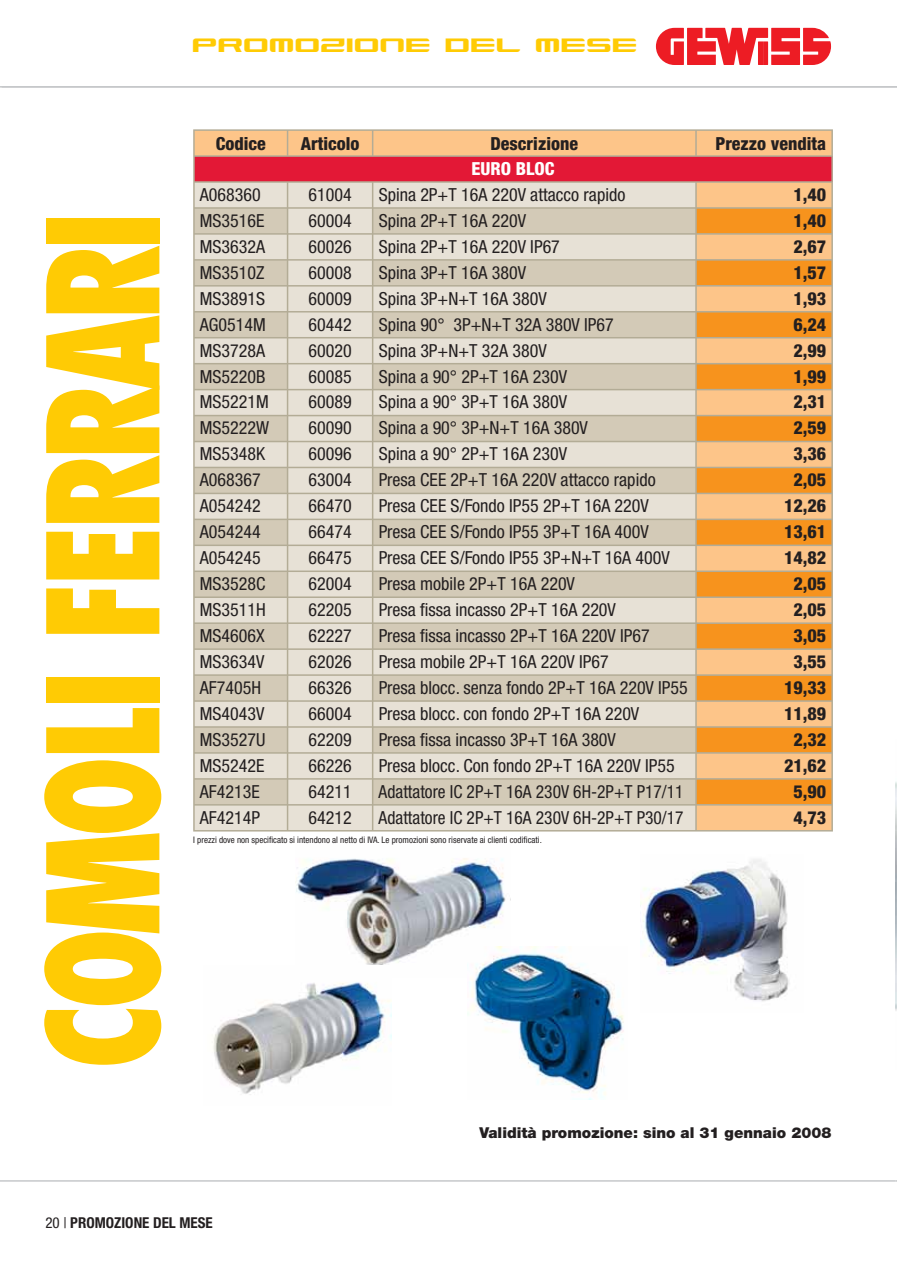
<style>
.page{position:relative;width:897px;height:1267px;background:#fff}
.page>*{position:absolute;margin:0;border:0;box-sizing:border-box;transform-origin:0 0}
.t1{font:800 condensed 150px "Futura Std";letter-spacing:-.05em;color:#ffcb04;scale:.84 1}
.t2{font:27px "Xenotron Broadstroke";color:#ffcb04}
.t3{font:condensed 18px "Helvetica Neue LT Std";color:#231f20}
.t4{font:800 condensed 18px "Helvetica Neue LT Std";color:#231f20}
.t5{font:800 condensed 18px "Helvetica Neue LT Std";color:#fff}
.t6{font:900 15px "Helvetica Neue LT Std";color:#231f20}
.t7{font:700 condensed 15px "Helvetica Neue LT Std";color:#231f20}
.t8{font:condensed 9px "Helvetica Neue LT Std";color:#231f20}
.s1{font-weight:400}
</style>
<div class="page">
<hr style="left:0;top:86px;width:895px;height:2px;background:#c6c8ca">
<hr style="left:0;top:1180px;width:895px;height:1px;background:#c6c8ca">
<svg style="left:655px;top:28px;width:175px;height:37px"></svg>
<hr style="left:2px;top:86px;width:894px;height:2px;background:#c6c8ca">
<svg style="left:193px;top:129px;width:640px;height:703px;background:#e1c6aa"></svg>
<img style="left:296px;top:858px;width:210px;height:107px">
<img style="left:467px;top:946px;width:157px;height:153px">
<img style="left:212px;top:982px;width:179px;height:113px">
<img style="left:640px;top:859px;width:150px;height:143px">
<img style="left:895px;top:782px;width:1px;height:229px">
<h2 class="t2" style="left:193px;top:27px;width:447px">PROMOZIONE DEL MESE</h2>
<h1 class="t1" style="left:20px;top:1069px;width:1024px;rotate:-90deg">COMOLI FERRARI</h1>
<p class="t4" style="left:216px;top:137px;width:52px">Codice</p>
<p class="t4" style="left:301px;top:137px;width:60px">Articolo</p>
<p class="t4" style="left:490px;top:137px;width:89px">Descrizione</p>
<p class="t4" style="left:715px;top:137px;width:112px">Prezzo vendita</p>
<p class="t5" style="left:471px;top:163px;width:85px">EURO BLOC</p>
<p class="t3" style="left:200px;top:188px;width:62px">A068360</p>
<p class="t3" style="left:308px;top:188px;width:45px">61004</p>
<p class="t3" style="left:378px;top:188px;width:248px">Spina 2P+T 16A 220V attacco rapido</p>
<p class="t4" style="left:793px;top:188px;width:34px">1,40</p>
<p class="t3" style="left:200px;top:214px;width:66px">MS3516E</p>
<p class="t3" style="left:308px;top:214px;width:45px">60004</p>
<p class="t3" style="left:378px;top:214px;width:149px">Spina 2P+T 16A 220V</p>
<p class="t4" style="left:793px;top:214px;width:34px">1,40</p>
<p class="t3" style="left:200px;top:240px;width:67px">MS3632A</p>
<p class="t3" style="left:308px;top:240px;width:45px">60026</p>
<p class="t3" style="left:378px;top:240px;width:183px">Spina 2P+T 16A 220V IP67</p>
<p class="t4" style="left:793px;top:240px;width:34px">2,67</p>
<p class="t3" style="left:200px;top:266px;width:66px">MS3510Z</p>
<p class="t3" style="left:308px;top:266px;width:45px">60008</p>
<p class="t3" style="left:378px;top:266px;width:149px">Spina 3P+T 16A 380V</p>
<p class="t4" style="left:793px;top:266px;width:34px">1,57</p>
<p class="t3" style="left:200px;top:292px;width:67px">MS3891S</p>
<p class="t3" style="left:308px;top:292px;width:45px">60009</p>
<p class="t3" style="left:378px;top:292px;width:170px">Spina 3P+N+T 16A 380V</p>
<p class="t4" style="left:793px;top:292px;width:34px">1,93</p>
<p class="t3" style="left:200px;top:318px;width:67px">AG0514M</p>
<p class="t3" style="left:308px;top:318px;width:45px">60442</p>
<p class="t3" style="left:378px;top:318px;width:237px">Spina 90° 3P+N+T 32A 380V IP67</p>
<p class="t4" style="left:793px;top:318px;width:34px">6,24</p>
<p class="t3" style="left:200px;top:344px;width:67px">MS3728A</p>
<p class="t3" style="left:308px;top:344px;width:45px">60020</p>
<p class="t3" style="left:378px;top:344px;width:170px">Spina 3P+N+T 32A 380V</p>
<p class="t4" style="left:793px;top:344px;width:34px">2,99</p>
<p class="t3" style="left:200px;top:370px;width:67px">MS5220B</p>
<p class="t3" style="left:308px;top:370px;width:45px">60085</p>
<p class="t3" style="left:378px;top:370px;width:190px">Spina a 90° 2P+T 16A 230V</p>
<p class="t4" style="left:793px;top:370px;width:34px">1,99</p>
<p class="t3" style="left:200px;top:395px;width:70px">MS5221M</p>
<p class="t3" style="left:308px;top:395px;width:45px">60089</p>
<p class="t3" style="left:378px;top:395px;width:190px">Spina a 90° 3P+T 16A 380V</p>
<p class="t4" style="left:793px;top:395px;width:34px">2,31</p>
<p class="t3" style="left:200px;top:421px;width:71px">MS5222W</p>
<p class="t3" style="left:308px;top:421px;width:45px">60090</p>
<p class="t3" style="left:378px;top:421px;width:211px">Spina a 90° 3P+N+T 16A 380V</p>
<p class="t4" style="left:793px;top:421px;width:34px">2,59</p>
<p class="t3" style="left:200px;top:447px;width:67px">MS5348K</p>
<p class="t3" style="left:308px;top:447px;width:45px">60096</p>
<p class="t3" style="left:378px;top:447px;width:190px">Spina a 90° 2P+T 16A 230V</p>
<p class="t4" style="left:793px;top:447px;width:34px">3,36</p>
<p class="t3" style="left:200px;top:473px;width:62px">A068367</p>
<p class="t3" style="left:308px;top:473px;width:45px">63004</p>
<p class="t3" style="left:378px;top:473px;width:278px">Presa CEE 2P+T 16A 220V attacco rapido</p>
<p class="t4" style="left:793px;top:473px;width:34px">2,05</p>
<p class="t3" style="left:200px;top:499px;width:62px">A054242</p>
<p class="t3" style="left:308px;top:499px;width:45px">66470</p>
<p class="t3" style="left:378px;top:499px;width:272px">Presa CEE S/Fondo IP55 2P+T 16A 220V</p>
<p class="t4" style="left:784px;top:499px;width:44px">12,26</p>
<p class="t3" style="left:200px;top:525px;width:62px">A054244</p>
<p class="t3" style="left:308px;top:525px;width:45px">66474</p>
<p class="t3" style="left:378px;top:525px;width:272px">Presa CEE S/Fondo IP55 3P+T 16A 400V</p>
<p class="t4" style="left:784px;top:525px;width:44px">13,61</p>
<p class="t3" style="left:200px;top:551px;width:62px">A054245</p>
<p class="t3" style="left:308px;top:551px;width:45px">66475</p>
<p class="t3" style="left:378px;top:551px;width:292px">Presa CEE S/Fondo IP55 3P+N+T 16A 400V</p>
<p class="t4" style="left:784px;top:551px;width:44px">14,82</p>
<p class="t3" style="left:200px;top:577px;width:67px">MS3528C</p>
<p class="t3" style="left:308px;top:577px;width:45px">62004</p>
<p class="t3" style="left:378px;top:577px;width:198px">Presa mobile 2P+T 16A 220V</p>
<p class="t4" style="left:793px;top:577px;width:34px">2,05</p>
<p class="t3" style="left:200px;top:603px;width:67px">MS3511H</p>
<p class="t3" style="left:308px;top:603px;width:45px">62205</p>
<p class="t3" style="left:378px;top:603px;width:239px">Presa fissa incasso 2P+T 16A 220V</p>
<p class="t4" style="left:793px;top:603px;width:34px">2,05</p>
<p class="t3" style="left:200px;top:629px;width:66px">MS4606X</p>
<p class="t3" style="left:308px;top:629px;width:45px">62227</p>
<p class="t3" style="left:378px;top:629px;width:273px">Presa fissa incasso 2P+T 16A 220V IP67</p>
<p class="t4" style="left:793px;top:629px;width:34px">3,05</p>
<p class="t3" style="left:200px;top:655px;width:66px">MS3634V</p>
<p class="t3" style="left:308px;top:655px;width:45px">62026</p>
<p class="t3" style="left:378px;top:655px;width:232px">Presa mobile 2P+T 16A 220V IP67</p>
<p class="t4" style="left:793px;top:655px;width:34px">3,55</p>
<p class="t3" style="left:200px;top:681px;width:63px">AF7405H</p>
<p class="t3" style="left:308px;top:681px;width:45px">66326</p>
<p class="t3" style="left:378px;top:681px;width:311px">Presa blocc. senza fondo 2P+T 16A 220V IP55</p>
<p class="t4" style="left:784px;top:681px;width:44px">19,33</p>
<p class="t3" style="left:200px;top:707px;width:66px">MS4043V</p>
<p class="t3" style="left:308px;top:707px;width:45px">66004</p>
<p class="t3" style="left:378px;top:707px;width:262px">Presa blocc. con fondo 2P+T 16A 220V</p>
<p class="t4" style="left:784px;top:707px;width:44px">11,89</p>
<p class="t3" style="left:200px;top:733px;width:67px">MS3527U</p>
<p class="t3" style="left:308px;top:733px;width:45px">62209</p>
<p class="t3" style="left:378px;top:733px;width:239px">Presa fissa incasso 3P+T 16A 380V</p>
<p class="t4" style="left:793px;top:733px;width:34px">2,32</p>
<p class="t3" style="left:200px;top:759px;width:66px">MS5242E</p>
<p class="t3" style="left:308px;top:759px;width:45px">66226</p>
<p class="t3" style="left:378px;top:759px;width:298px">Presa blocc. Con fondo 2P+T 16A 220V IP55</p>
<p class="t4" style="left:784px;top:759px;width:44px">21,62</p>
<p class="t3" style="left:200px;top:784px;width:61px">AF4213E</p>
<p class="t3" style="left:308px;top:784px;width:45px">64211</p>
<p class="t3" style="left:378px;top:785px;width:306px">Adattatore IC 2P+T 16A 230V 6H-2P+T P17/11</p>
<p class="t4" style="left:793px;top:785px;width:34px">5,90</p>
<p class="t3" style="left:200px;top:810px;width:62px">AF4214P</p>
<p class="t3" style="left:308px;top:810px;width:45px">64212</p>
<p class="t3" style="left:378px;top:810px;width:306px">Adattatore IC 2P+T 16A 230V 6H-2P+T P30/17</p>
<p class="t4" style="left:793px;top:810px;width:34px">4,73</p>
<p class="t8" style="left:193px;top:837px;width:350px">I prezzi dove non specificato si intendono al netto di IVA. Le promozioni sono riservate ai clienti codificati.</p>
<p class="t6" style="left:479px;top:1126px;width:353px">Validità promozione: sino al 31 gennaio 2008</p>
<p class="t7" style="left:45px;top:1217px;width:169px"><span class="s1">20 |</span> PROMOZIONE DEL MESE</p>
</div>
